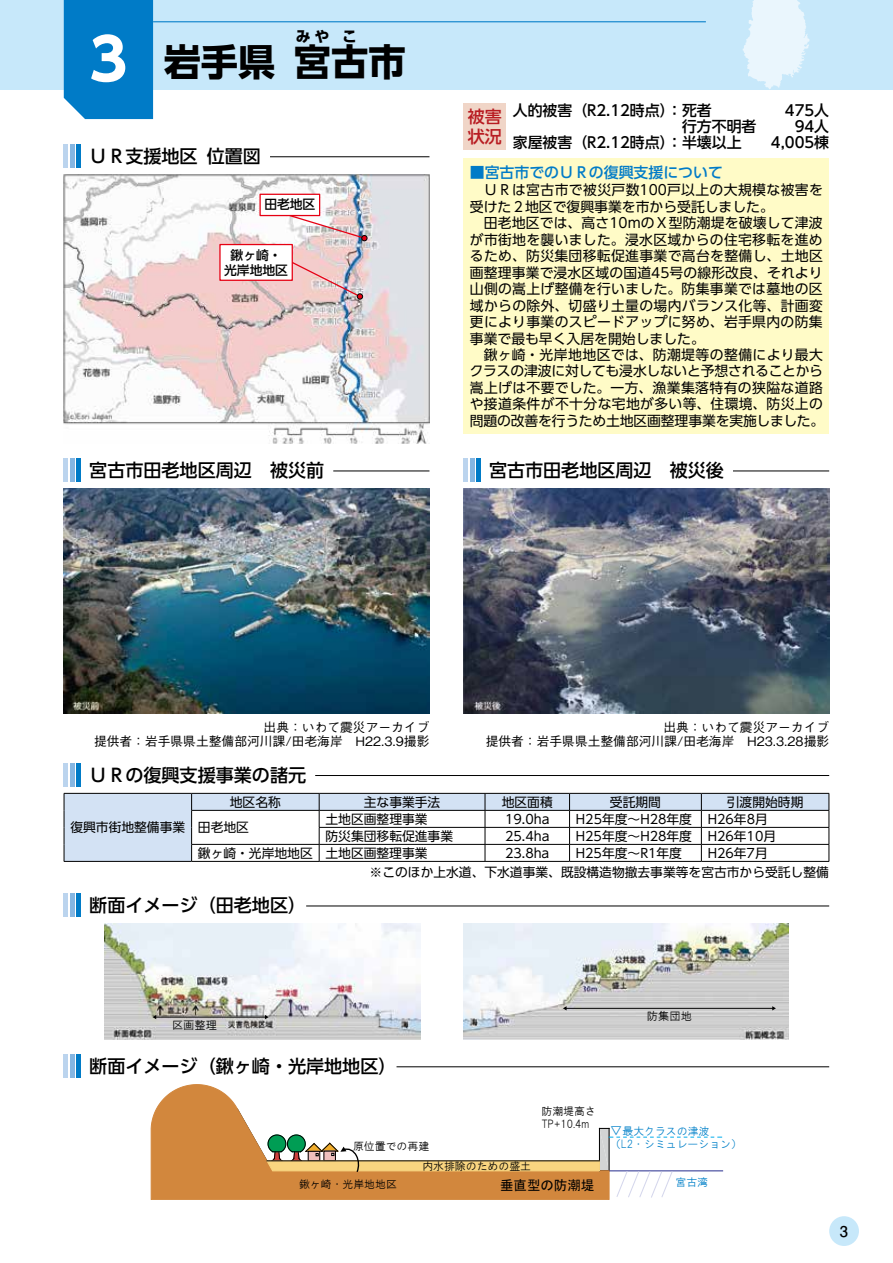
<style>
.page{position:relative;width:893px;height:1263px;background:#fff}
.page>*{position:absolute;margin:0;border:0;box-sizing:border-box;transform-origin:0 0}
.t1{font:700 57.45px "UD Shin Go Pr 6 N";color:#fff}
.t2{font:700 37.2px "UD Shin Go Pr 6 N";color:#000}
.t3{font:500 18px "UD Shin Go Pr 6 N";color:#000}
.t4{font:500 16.95px/20.4px "UD Shin Go Pr 6 N";color:#b81c22}
.t5{font:500 14.85px "UD Shin Go Pr 6 N";color:#000}
.t6{font:500 14.85px "UD Shin Go Pr 6 N";color:#007bc7}
.t7{font:700 14.85px "UD Shin Go Pr 6 N";color:#000}
.t8{font:700 14.85px "Futo Go B101 Pr 6 N";color:#000}
.t9{font:13.8px/16.5px "UD Shin Go Pr 6 N";letter-spacing:.025em;color:#000}
.t10{font:13.5px "MS P Gothic";color:#000}
.t11{font:12.75px/19.2px "UD Shin Go Pr 6 N";color:#000}
.t12{font:500 12.75px/14.9px "Gothic BBB Pr 6 N";color:#000;text-align:right}
.t13{font:500 12.75px/15.3px "UD Shin Go Pr 6 N";color:#000;text-align:center}
.t14{font:11.25px "HGS Gothic M";color:#000}
.t15{font:10.8px/13px "HGS Gothic M";color:#000}
.t16{font:10.8px "HGS Gothic M";color:#0080c8}
.s1{font-size:12.15px}
</style>
<div class="page">
<div style="left:0;top:0;width:893px;height:89px;background:#c7e8fa"></div>
<div style="left:829px;top:1216px;width:30px;height:30px;background:#c7e8fa;border-radius:50%"></div>
<svg style="left:743px;top:0;width:67px;height:89px"></svg>
<div style="left:463px;top:103px;width:43px;height:47px;background:#f0d5c7"></div>
<div style="left:64px;top:0;width:89px;height:119px;background:#007bc7"></div>
<hr style="left:153px;top:21px;width:553px;height:1px;background:#007bc7">
<div style="left:463px;top:159px;width:366px;height:275px;background:#fffbc7"></div>
<hr style="left:315px;top:775px;width:514px;height:1px;background:#000">
<hr style="left:64px;top:763px;width:4px;height:24px;background:#bbd4ee">
<hr style="left:70px;top:763px;width:4px;height:24px;background:#85b6e2">
<hr style="left:77px;top:763px;width:4px;height:24px;background:#007bc7">
<svg style="left:65px;top:794px;width:764px;height:67px"></svg>
<hr style="left:319px;top:827px;width:166px;height:1px;background:#000">
<hr style="left:485px;top:827px;width:85px;height:1px;background:#000">
<hr style="left:570px;top:827px;width:131px;height:1px;background:#000">
<hr style="left:701px;top:827px;width:128px;height:1px;background:#000">
<hr style="left:191px;top:844px;width:128px;height:1px;background:#000">
<svg style="left:191px;top:794px;width:1px;height:67px"></svg>
<hr style="left:319px;top:844px;width:166px;height:1px;background:#000">
<svg style="left:319px;top:794px;width:1px;height:67px"></svg>
<hr style="left:485px;top:844px;width:85px;height:1px;background:#000">
<svg style="left:485px;top:794px;width:1px;height:67px"></svg>
<hr style="left:570px;top:844px;width:131px;height:1px;background:#000">
<svg style="left:569px;top:794px;width:1px;height:67px"></svg>
<hr style="left:701px;top:844px;width:128px;height:1px;background:#000">
<svg style="left:701px;top:794px;width:1px;height:67px"></svg>
<hr style="left:64px;top:861px;width:128px;height:1px;background:#000">
<hr style="left:192px;top:861px;width:127px;height:1px;background:#000">
<hr style="left:319px;top:861px;width:166px;height:1px;background:#000">
<hr style="left:485px;top:861px;width:85px;height:1px;background:#000">
<hr style="left:570px;top:861px;width:131px;height:1px;background:#000">
<hr style="left:701px;top:861px;width:128px;height:1px;background:#000">
<hr style="left:64px;top:793px;width:128px;height:1px;background:#000">
<hr style="left:192px;top:793px;width:127px;height:1px;background:#000">
<hr style="left:319px;top:793px;width:166px;height:1px;background:#000">
<hr style="left:485px;top:793px;width:85px;height:1px;background:#000">
<hr style="left:570px;top:793px;width:131px;height:1px;background:#000">
<hr style="left:701px;top:793px;width:128px;height:1px;background:#000">
<svg style="left:829px;top:794px;width:1px;height:67px"></svg>
<hr style="left:191px;top:810px;width:128px;height:1px;background:#000">
<hr style="left:319px;top:810px;width:166px;height:1px;background:#000">
<hr style="left:485px;top:810px;width:85px;height:1px;background:#000">
<hr style="left:570px;top:810px;width:131px;height:1px;background:#000">
<hr style="left:701px;top:810px;width:128px;height:1px;background:#000">
<svg style="left:64px;top:794px;width:1px;height:67px"></svg>
<hr style="left:270px;top:156px;width:159px;height:1px;background:#000">
<hr style="left:64px;top:145px;width:4px;height:23px;background:#bbd4ee">
<hr style="left:70px;top:145px;width:4px;height:23px;background:#85b6e2">
<hr style="left:77px;top:145px;width:4px;height:23px;background:#007bc7">
<img style="left:64px;top:174px;width:365px;height:269px">
<div style="left:260px;top:194px;width:60px;height:22px;background:#fff"></div>
<div style="left:259px;top:194px;width:61px;height:22px;border:1px solid #e60013"></div>
<svg style="left:288px;top:214px;width:79px;height:27px"></svg>
<div style="left:220px;top:245px;width:72px;height:35px;background:#fff"></div>
<div style="left:219px;top:244px;width:74px;height:37px;border:1px solid #e60013"></div>
<svg style="left:291px;top:261px;width:72px;height:38px;background:#dfbcbf"></svg>
<hr style="left:333px;top:471px;width:96px;height:1px;background:#000">
<hr style="left:64px;top:459px;width:4px;height:23px;background:#bbd4ee">
<hr style="left:70px;top:459px;width:4px;height:23px;background:#85b6e2">
<hr style="left:77px;top:459px;width:4px;height:23px;background:#007bc7">
<img style="left:64px;top:488px;width:365px;height:226px">
<hr style="left:733px;top:471px;width:96px;height:1px;background:#000">
<div style="left:463px;top:459px;width:5px;height:23px;background:#bbd4ee"></div>
<hr style="left:470px;top:459px;width:4px;height:23px;background:#85b6e2">
<hr style="left:476px;top:459px;width:4px;height:23px;background:#007bc7">
<img style="left:463px;top:488px;width:366px;height:226px">
<hr style="left:306px;top:906px;width:523px;height:1px;background:#000">
<hr style="left:64px;top:894px;width:4px;height:23px;background:#bbd4ee">
<hr style="left:70px;top:894px;width:4px;height:23px;background:#85b6e2">
<hr style="left:77px;top:894px;width:4px;height:23px;background:#007bc7">
<img style="left:105px;top:923px;width:316px;height:116px">
<hr style="left:156px;top:1017px;width:110px;height:1px;background:#000">
<svg style="left:265px;top:1015px;width:4px;height:4px"></svg>
<svg style="left:153px;top:1015px;width:3px;height:4px"></svg>
<img style="left:463px;top:923px;width:325px;height:116px">
<hr style="left:566px;top:1008px;width:207px;height:1px;background:#000">
<svg style="left:772px;top:1006px;width:4px;height:4px"></svg>
<svg style="left:563px;top:1006px;width:4px;height:4px"></svg>
<hr style="left:396px;top:1066px;width:433px;height:1px;background:#000">
<hr style="left:64px;top:1054px;width:4px;height:24px;background:#bbd4ee">
<hr style="left:70px;top:1054px;width:4px;height:24px;background:#85b6e2">
<hr style="left:77px;top:1054px;width:4px;height:24px;background:#007bc7">
<hr style="left:609px;top:1170px;width:114px;height:1px;background:#252c8d">
<svg style="left:151px;top:1084px;width:571px;height:115px"></svg>
<hr style="left:267px;top:1160px;width:332px;height:1px;background:#000">
<p class="t1" style="left:89px;top:13px;width:39px">3</p>
<p class="t7" style="left:296px;top:24px;width:35px">みや</p>
<p class="t7" style="left:342px;top:24px;width:16px">こ</p>
<p class="t2" style="left:164px;top:32px;width:243px">岩手県 宮古市</p>
<p class="t3" style="left:89px;top:142px;width:173px">ＵＲ支援地区 位置図</p>
<p class="t13" style="left:264px;top:197px;width:53px">田老地区</p>
<p class="t13" style="left:224px;top:247px;width:65px">鍬ヶ崎・光岸地地区</p>
<p class="t3" style="left:89px;top:456px;width:236px">宮古市田老地区周辺　被災前</p>
<p class="t4" style="left:468px;top:106px;width:36px">被害状況</p>
<p class="t5" style="left:513px;top:99px;width:200px">人的被害（R2.12時点）：死者</p>
<p class="t5" style="left:785px;top:99px;width:46px">475人</p>
<p class="t5" style="left:682px;top:115px;width:76px">行方不明者</p>
<p class="t5" style="left:795px;top:115px;width:36px">94人</p>
<p class="t5" style="left:513px;top:131px;width:230px">家屋被害（R2.12時点）：半壊以上</p>
<p class="t5" style="left:771px;top:131px;width:60px">4,005棟</p>
<p class="t6" style="left:470px;top:160px;width:254px">■宮古市でのＵＲの復興支援について</p>
<p class="t9" style="left:470px;top:181px;width:356px">　ＵＲは宮古市で被災戸数100戸以上の大規模な被害を受けた２地区で復興事業を市から受託しました。<br>　田老地区では、高さ10mのＸ型防潮堤を破壊して津波が市街地を襲いました。浸水区域からの住宅移転を進めるため、防災集団移転促進事業で高台を整備し、土地区画整理事業で浸水区域の国道45号の線形改良、それより山側の嵩上げ整備を行いました。防集事業では墓地の区域からの除外、切盛り土量の場内バランス化等、計画変更により事業のスピードアップに努め、岩手県内の防集事業で最も早く入居を開始しました。<br>　鍬ヶ崎・光岸地地区では、防潮堤等の整備により最大クラスの津波に対しても浸水しないと予想されることから嵩上げは不要でした。一方、漁業集落特有の狭隘な道路や接道条件が不十分な宅地が多い等、住環境、防災上の問題の改善を行うため土地区画整理事業を実施しました。</p>
<p class="t3" style="left:489px;top:456px;width:236px">宮古市田老地区周辺　被災後</p>
<p class="t12" style="left:94px;top:718px;width:337px">出典：いわて震災アーカイブ<br>提供者：岩手県県土整備部河川課/田老海岸　H22.3.9撮影</p>
<p class="t12" style="left:486px;top:718px;width:345px">出典：いわて震災アーカイブ<br>提供者：岩手県県土整備部河川課/田老海岸　H23.3.28撮影</p>
<p class="t3" style="left:89px;top:760px;width:218px">ＵＲの復興支援事業の諸元</p>
<p class="t11" style="left:70px;top:817px;width:116px">復興市街地整備事業</p>
<p class="t11" style="left:230px;top:792px;width:53px">地区名称</p>
<p class="t11" style="left:364px;top:792px;width:78px">主な事業手法</p>
<p class="t11" style="left:502px;top:792px;width:53px">地区面積</p>
<p class="t11" style="left:610px;top:792px;width:53px">受託期間</p>
<p class="t11" style="left:727px;top:792px;width:78px">引渡開始時期</p>
<p class="t11" style="left:198px;top:817px;width:53px">田老地区</p>
<p class="t11" style="left:326px;top:809px;width:104px">土地区画整理事業</p>
<p class="t11" style="left:505px;top:809px;width:46px">19.0ha</p>
<p class="t11" style="left:576px;top:809px;width:193px">H25年度～H28年度 H26年8月</p>
<p class="t11" style="left:326px;top:826px;width:129px">防災集団移転促進事業</p>
<p class="t11" style="left:505px;top:826px;width:46px">25.4ha</p>
<p class="t11" style="left:576px;top:826px;width:202px">H25年度～H28年度 H26年10月</p>
<p class="t11" style="left:198px;top:843px;width:231px">鍬ヶ崎・光岸地地区 土地区画整理事業</p>
<p class="t11" style="left:505px;top:843px;width:46px">23.8ha</p>
<p class="t11" style="left:576px;top:843px;width:108px">H25年度～R1年度</p>
<p class="t11" style="left:370px;top:843px;width:461px;text-indent:338px">H26年7月<br>※このほか上水道、下水道事業、既設構造物撤去事業等を宮古市から受託し整備</p>
<p class="t3" style="left:89px;top:891px;width:218px">断面イメージ（田老地区）</p>
<p class="t14" style="left:172px;top:1019px;width:46px">区画整理</p>
<p class="t3" style="left:89px;top:1052px;width:309px">断面イメージ（鍬ヶ崎・光岸地地区）</p>
<p class="t14" style="left:647px;top:1010px;width:46px">防集団地</p>
<p class="t15" style="left:541px;top:1104px;width:56px">防潮堤高さ<br>TP+10.4m</p>
<p class="t16" style="left:610px;top:1126px;width:101px"><span class="s1">▽</span>最大クラスの津波</p>
<p class="t15" style="left:353px;top:1139px;width:78px">原位置での再建</p>
<p class="t16" style="left:610px;top:1139px;width:133px">（L2・シミュレーション）</p>
<p class="t15" style="left:422px;top:1160px;width:110px">内水排除のための盛土</p>
<p class="t10" style="left:500px;top:1179px;width:96px">垂直型の防潮堤</p>
<p class="t15" style="left:299px;top:1178px;width:99px">鍬ヶ崎・光岸地地区</p>
<p class="t16" style="left:675px;top:1177px;width:34px">宮古湾</p>
<p class="t8" style="left:840px;top:1219px;width:10px">3</p>
</div>
